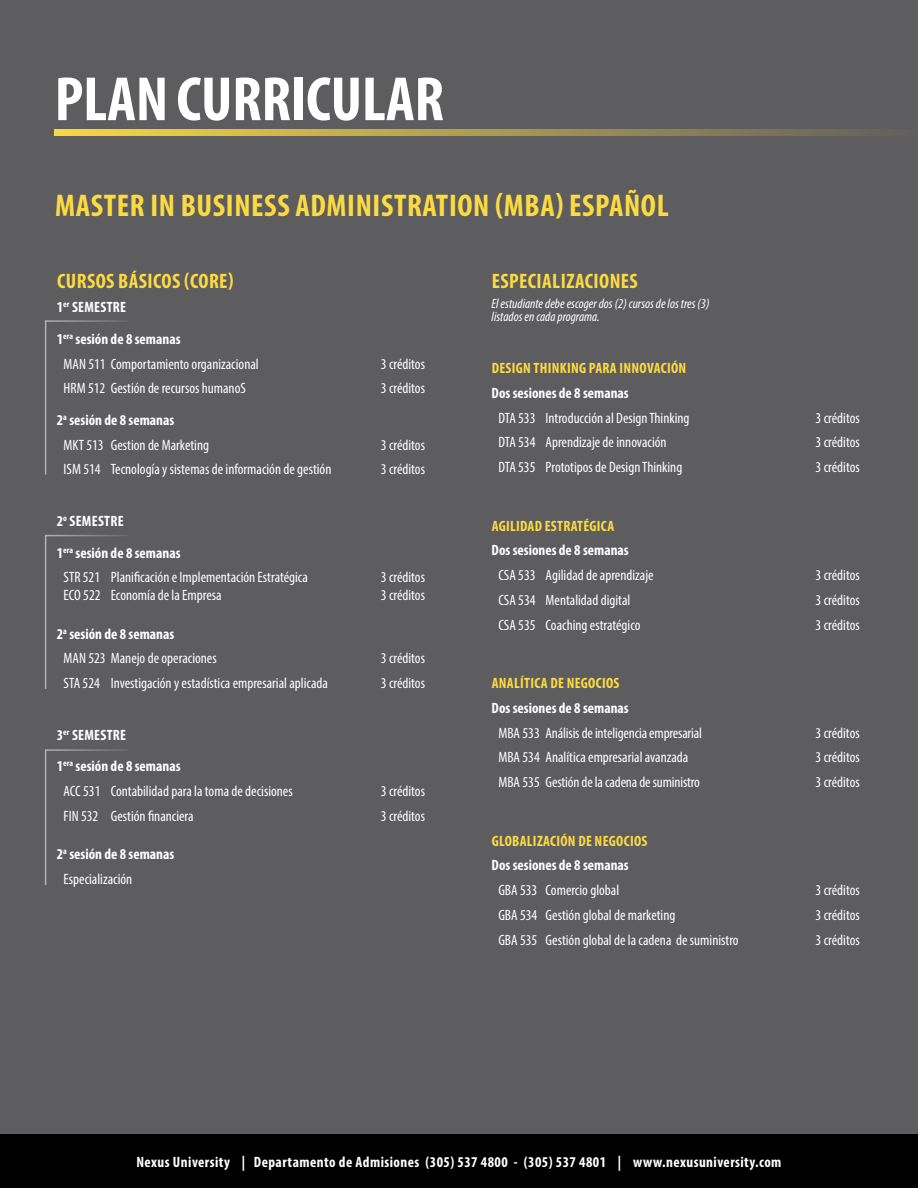
<style>
.page{position:relative;width:918px;height:1188px;background:#5d5c5f}
.page>*{position:absolute;margin:0;border:0;box-sizing:border-box;transform-origin:0 0}
.t1{font:700 condensed 63px "Myriad Pro";letter-spacing:-.005em;color:#fff}
.t2{font:700 condensed 31.5px "Myriad Pro";letter-spacing:.02em;color:#fcda42}
.t3{font:700 condensed 21px "Myriad Pro";letter-spacing:.02em;color:#fcda42}
.t4{font:condensed 15px/24.8px "Myriad Pro";color:#fff}
.t5{font:700 condensed 15px/31.5px "Myriad Pro";color:#fff}
.t6{font:700 condensed 15px "Myriad Pro";letter-spacing:.02em;color:#fcda42}
.t7{font:700 condensed 15px "Myriad Pro";letter-spacing:.03em;color:#fff}
.t8{font:italic condensed 13.5px/13.5px "Myriad Pro";color:#fff}
.s1{font-weight:700}
.s2{font-weight:400}
</style>
<div class="page">
<svg style="left:54px;top:130px;width:822px;height:6px;background:#b09e4f"></svg>
<div style="left:0;top:1134px;width:918px;height:54px;background:#000"></div>
<svg style="left:45px;top:320px;width:83px;height:155px"></svg>
<svg style="left:45px;top:534px;width:83px;height:155px"></svg>
<svg style="left:45px;top:749px;width:83px;height:137px"></svg>
<h1 class="t1" style="left:55px;top:60px;width:391px">PLAN CURRICULAR</h1>
<h2 class="t2" style="left:55px;top:186px;width:615px">MASTER IN BUSINESS ADMINISTRATION (MBA) ESPAÑOL</h2>
<h3 class="t3" style="left:57px;top:268px;width:178px">CURSOS BÁSICOS (CORE)</h3>
<p class="t5" style="left:57px;top:291px;width:125px">1<sup>er</sup> SEMESTRE<br>1<sup>era</sup> sesión de 8 semanas</p>
<p class="t4" style="left:64px;top:351px;width:197px">MAN 511 Comportamiento organizacional</p>
<p class="t4" style="left:381px;top:351px;width:46px">3 créditos</p>
<p class="t4" style="left:64px;top:376px;width:184px">HRM 512 Gestión de recursos humanoS</p>
<p class="t4" style="left:381px;top:376px;width:46px">3 créditos</p>
<p class="t4" style="left:64px;top:407px;width:147px;text-indent:-7px"><span class="s1">2</span><sup>a</sup> <span class="s1">sesión de 8 semanas<br></span>MKT 513 Gestion de Marketing</p>
<p class="t4" style="left:381px;top:432px;width:46px">3 créditos</p>
<p class="t4" style="left:64px;top:457px;width:269px">ISM 514 Tecnología y sistemas de información de gestión</p>
<p class="t4" style="left:381px;top:457px;width:46px">3 créditos</p>
<p class="t5" style="left:57px;top:505px;width:125px">2<sup>o</sup> SEMESTRE<br>1<sup>era</sup> sesión de 8 semanas</p>
<p class="t4" style="left:64px;top:565px;width:246px">STR 521 Planificación e Implementación Estratégica</p>
<p class="t4" style="left:381px;top:565px;width:46px">3 créditos</p>
<p class="t4" style="left:64px;top:583px;width:159px">ECO 522 Economía de la Empresa</p>
<p class="t4" style="left:381px;top:583px;width:46px">3 créditos</p>
<p class="t4" style="left:64px;top:621px;width:155px;text-indent:-7px"><span class="s1">2</span><sup>a</sup> <span class="s1">sesión de 8 semanas<br></span>MAN 523 Manejo de operaciones</p>
<p class="t4" style="left:381px;top:646px;width:46px">3 créditos</p>
<p class="t4" style="left:64px;top:671px;width:266px">STA 524 Investigación y estadística empresarial aplicada</p>
<p class="t4" style="left:381px;top:671px;width:46px">3 créditos</p>
<p class="t5" style="left:57px;top:719px;width:125px">3<sup>er</sup> SEMESTRE<br>1<sup>era</sup> sesión de 8 semanas</p>
<p class="t4" style="left:64px;top:779px;width:231px">ACC 531 Contabilidad para la toma de decisiones</p>
<p class="t4" style="left:381px;top:779px;width:46px">3 créditos</p>
<p class="t4" style="left:64px;top:803px;width:132px">FIN 532 Gestión financiera</p>
<p class="t4" style="left:381px;top:803px;width:46px">3 créditos</p>
<p class="t5" style="left:64px;top:842px;width:112px;line-height:24.8px;text-indent:-7px">2<sup>a</sup> sesión de 8 semanas<br><span class="s2">Especialización</span></p>
<h3 class="t3" style="left:492px;top:268px;width:148px">ESPECIALIZACIONES</h3>
<p class="t8" style="left:492px;top:297px;width:219px">El estudiante debe escoger dos (2) cursos de los tres (3) listados en cada programa.</p>
<p class="t6" style="left:492px;top:359px;width:196px">DESIGN THINKING PARA INNOVACIÓN</p>
<p class="t5" style="left:492px;top:377px;width:139px">Dos sesiones de 8 semanas</p>
<p class="t4" style="left:498px;top:405px;width:193px">DTA 533 Introducción al Design Thinking</p>
<p class="t4" style="left:816px;top:405px;width:46px">3 créditos</p>
<p class="t4" style="left:498px;top:430px;width:170px">DTA 534 Aprendizaje de innovación</p>
<p class="t4" style="left:816px;top:430px;width:46px">3 créditos</p>
<p class="t4" style="left:498px;top:455px;width:185px">DTA 535 Prototipos de Design Thinking</p>
<p class="t4" style="left:816px;top:455px;width:46px">3 créditos</p>
<p class="t6" style="left:492px;top:516px;width:124px">AGILIDAD ESTRATÉGICA</p>
<p class="t5" style="left:492px;top:534px;width:139px">Dos sesiones de 8 semanas</p>
<p class="t4" style="left:498px;top:563px;width:157px">CSA 533 Agilidad de aprendizaje</p>
<p class="t4" style="left:816px;top:563px;width:46px">3 créditos</p>
<p class="t4" style="left:498px;top:587px;width:133px">CSA 534 Mentalidad digital</p>
<p class="t4" style="left:816px;top:587px;width:46px">3 créditos</p>
<p class="t4" style="left:498px;top:612px;width:144px">CSA 535 Coaching estratégico</p>
<p class="t4" style="left:816px;top:612px;width:46px">3 créditos</p>
<p class="t6" style="left:492px;top:674px;width:129px">ANALÍTICA DE NEGOCIOS</p>
<p class="t5" style="left:492px;top:692px;width:139px">Dos sesiones de 8 semanas</p>
<p class="t4" style="left:498px;top:720px;width:205px">MBA 533 Análisis de inteligencia empresarial</p>
<p class="t4" style="left:816px;top:720px;width:46px">3 créditos</p>
<p class="t4" style="left:498px;top:745px;width:192px">MBA 534 Analítica empresarial avanzada</p>
<p class="t4" style="left:816px;top:745px;width:46px">3 créditos</p>
<p class="t4" style="left:498px;top:770px;width:203px">MBA 535 Gestión de la cadena de suministro</p>
<p class="t4" style="left:816px;top:770px;width:46px">3 créditos</p>
<p class="t6" style="left:492px;top:831px;width:157px">GLOBALIZACIÓN DE NEGOCIOS</p>
<p class="t5" style="left:492px;top:849px;width:139px">Dos sesiones de 8 semanas</p>
<p class="t4" style="left:498px;top:878px;width:122px">GBA 533 Comercio global</p>
<p class="t4" style="left:816px;top:878px;width:46px">3 créditos</p>
<p class="t4" style="left:498px;top:902px;width:179px">GBA 534 Gestión global de marketing</p>
<p class="t4" style="left:816px;top:902px;width:46px">3 créditos</p>
<p class="t4" style="left:498px;top:927px;width:242px">GBA 535 Gestión global de la cadena de suministro</p>
<p class="t4" style="left:816px;top:927px;width:46px">3 créditos</p>
<p class="t7" style="left:136px;top:1152px;width:647px">Nexus University | Departamento de Admisiones (305) 537 4800 - (305) 537 4801 | www.nexusuniversity.com</p>
</div>
